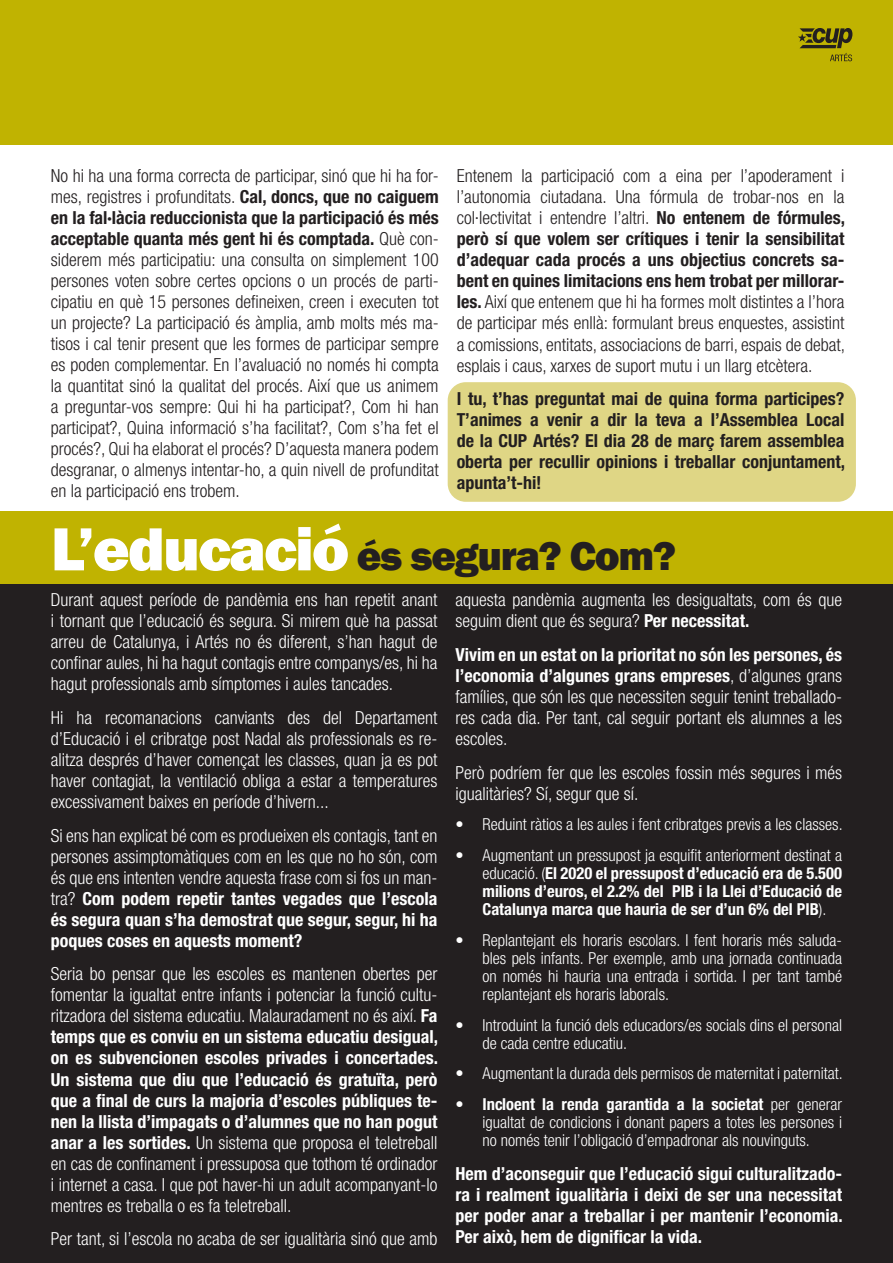
<style>
.page{position:relative;width:893px;height:1263px;background:#fff}
.page>*{position:absolute;margin:0;border:0;box-sizing:border-box;transform-origin:0 0}
.t1{font:800 42px "Franklin Gothic";letter-spacing:-.03em;color:#231f20}
.t2{font:300 condensed 18px/21px "Helvetica Neue LT Std";color:#fff;text-align:justify}
.t3{font:300 condensed 18px/21px "Helvetica Neue LT Std";color:#231f20;text-align:justify}
.t4{font:700 condensed 18px/21px "Helvetica Neue LT Std";color:#231f20;text-align:justify}
.t5{font:700 condensed 18px/21px "Helvetica Neue LT Std";color:#fff;text-align:justify}
.t6{font:300 condensed 16.5px/18px "Helvetica Neue LT Std";color:#fff;text-align:justify}
.t7{font:700 condensed 16.5px/18px "Helvetica Neue LT Std";color:#fff;text-align:justify}
.s1{font-weight:700}
.s2{font-size:63px;color:#fff}
.s3{font-weight:300}
</style>
<div class="page">
<div style="left:448px;top:382px;width:408px;height:120px;background:#dfd685;border-radius:18px"></div>
<div style="left:0;top:0;width:893px;height:145px;background:#c0b301"></div>
<svg style="left:798px;top:28px;width:54px;height:33px"></svg>
<div style="left:0;top:584px;width:893px;height:679px;background:#231f20"></div>
<div style="left:0;top:511px;width:893px;height:73px;background:#c0b301"></div>
<p class="t3" style="left:51px;top:165px;width:389px">No hi ha una forma correcta de participar, sinó que hi ha for&shy;mes, registres i profunditats. <span class="s1">Cal, doncs, que no caiguem en la fal·làcia reduccionista que la participació és més acceptable quanta més gent hi és comptada.</span> Què con&shy;siderem més participatiu: una consulta on simplement 100 persones voten sobre certes opcions o un procés de parti&shy;cipatiu en què 15 persones defineixen, creen i executen tot un projecte? La participació és àmplia, amb molts més ma&shy;tisos i cal tenir present que les formes de participar sempre es poden complementar. En l’avaluació no només hi compta la quantitat sinó la qualitat del procés. Així que us animem a preguntar-vos sempre: Qui hi ha participat?, Com hi han participat?, Quina informació s’ha facilitat?, Com s’ha fet el procés?, Qui ha elaborat el procés? D’aquesta manera podem desgranar, o almenys intentar-ho, a quin nivell de profunditat en la participació ens trobem.</p>
<p class="t3" style="left:457px;top:165px;width:390px">Entenem la participació com a eina per l’apoderament i l’autonomia ciutadana. Una fórmula de trobar-nos en la col·lectivitat i entendre l’altri. <span class="s1">No entenem de fórmules, però sí que volem ser crítiques i tenir la sensibilitat d’adequar cada procés a uns objectius concrets sa&shy;bent en quines limitacions ens hem trobat per millorar&shy;les.</span> Així que entenem que hi ha formes molt distintes a l’hora de participar més enllà: formulant breus enquestes, assistint a comissions, entitats, associacions de barri, espais de debat, esplais i caus, xarxes de suport mutu i un llarg etcètera.</p>
<p class="t4" style="left:457px;top:388px;width:390px">I tu, t’has preguntat mai de quina forma participes?<br>T’animes a venir a dir la teva a l’Assemblea Local de la CUP Artés? El dia 28 de març farem assemblea oberta per recullir opinions i treballar conjuntament, apunta’t-hi!</p>
<h1 class="t1" style="left:51px;top:529px;width:627px"><span class="s2">L’educació</span> és segura? Com?</h1>
<p class="t2" style="left:51px;top:589px;width:388px">Durant aquest període de pandèmia ens han repetit anant i tornant que l’educació és segura. Si mirem què ha passat arreu de Catalunya, i Artés no és diferent, s’han hagut de confinar aules, hi ha hagut contagis entre companys/es, hi ha hagut professionals amb símptomes i aules tancades.</p>
<p class="t2" style="left:51px;top:707px;width:388px">Hi ha recomanacions canviants des del Departament d’Educació i el cribratge post Nadal als professionals es re&shy;alitza després d’haver començat les classes, quan ja es pot haver contagiat, la ventilació obliga a estar a temperatures excessivament baixes en període d’hivern...</p>
<p class="t2" style="left:51px;top:825px;width:388px">Si ens han explicat bé com es produeixen els contagis, tant en persones assimptomàtiques com en les que no ho són, com és que ens intenten vendre aquesta frase com si fos un man&shy;tra? <span class="s1">Com podem repetir tantes vegades que l’escola és segura quan s’ha demostrat que segur, segur, hi ha poques coses en aquests moment?</span></p>
<p class="t2" style="left:51px;top:963px;width:389px">Seria bo pensar que les escoles es mantenen obertes per fomentar la igualtat entre infants i potenciar la funció cultu&shy;ritzadora del sistema educatiu. Malauradament no és així. <span class="s1">Fa temps que es conviu en un sistema educatiu desigual, on es subvencionen escoles privades i concertades.<br>Un sistema que diu que l’educació és gratuïta, però que a final de curs la majoria d’escoles públiques te&shy;nen la llista d’impagats o d’alumnes que no han pogut anar a les sortides.</span> Un sistema que proposa el teletreball en cas de confinament i pressuposa que tothom té ordinador i internet a casa. I que pot haver-hi un adult acompanyant-lo mentres es treballa o es fa teletreball.</p>
<p class="t2" style="left:51px;top:1228px;width:388px">Per tant, si l’escola no acaba de ser igualitària sinó que amb</p>
<p class="t2" style="left:455px;top:589px;width:388px">aquesta pandèmia augmenta les desigualtats, com és que seguim dient que és segura? <span class="s1">Per necessitat.</span></p>
<p class="t2" style="left:455px;top:644px;width:388px"><span class="s1">Vivim en un estat on la prioritat no són les persones, és l’economia d’algunes grans empreses</span>, d’algunes grans famílies, que són les que necessiten seguir tenint treballado&shy;res cada dia. Per tant, cal seguir portant els alumnes a les escoles.</p>
<p class="t2" style="left:455px;top:762px;width:388px">Però podríem fer que les escoles fossin més segures i més igualitàries? Sí, segur que sí.</p>
<p class="t6" style="left:455px;top:815px;width:389px">• Reduint ràtios a les aules i fent cribratges previs a les classes.</p>
<p class="t7" style="left:482px;top:846px;width:361px;text-indent:-27px"><span class="s3">• Augmentant un pressupost ja esquifit anteriorment destinat a educació. (</span>El 2020 el pressupost d’educació era de 5.500 milions d’euros, el 2.2% del PIB i la Llei d’Educació de Catalunya marca que hauria de ser d’un 6% del PIB<span class="s3">).</span></p>
<p class="t6" style="left:482px;top:931px;width:361px;text-indent:-27px">• Replantejant els horaris escolars. I fent horaris més saluda&shy;bles pels infants. Per exemple, amb una jornada continuada on només hi hauria una entrada i sortida. I per tant també replantejant els horaris laborals.</p>
<p class="t6" style="left:482px;top:1016px;width:361px;text-indent:-27px">• Introduint la funció dels educadors/es socials dins el personal de cada centre educatiu.</p>
<p class="t6" style="left:455px;top:1064px;width:389px">• Augmentant la durada dels permisos de maternitat i paternitat.</p>
<p class="t6" style="left:482px;top:1095px;width:361px;text-indent:-27px"><span class="s1">• Incloent la renda garantida a la societat</span> per generar igualtat de condicions i donant papers a totes les persones i no només tenir l’obligació d’empadronar als nouvinguts.</p>
<p class="t5" style="left:455px;top:1163px;width:389px">Hem d’aconseguir que l’educació sigui culturalitzado&shy;ra i realment igualitària i deixi de ser una necessitat per poder anar a treballar i per mantenir l’economia.<br>Per això, hem de dignificar la vida.</p>
</div>
